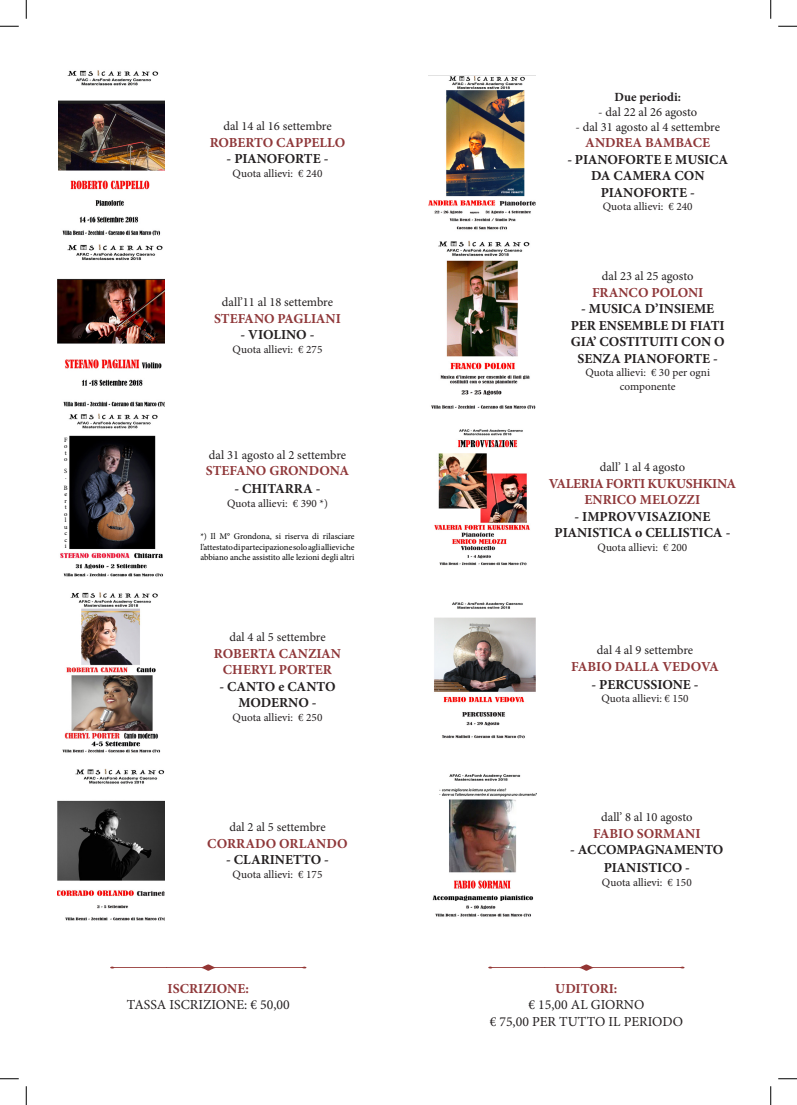
<style>
.page{position:relative;width:797px;height:1105px;background:#fff}
.page>*{position:absolute;margin:0;border:0;box-sizing:border-box;transform-origin:0 0}
.t1{font:700 13.75px/16.5px "Minion Pro";color:#231f20;text-align:center}
.t2{font:700 13.75px/16.5px "Minion Pro";color:#8f3739;text-align:center}
.t3{font:13.75px/16.5px "Minion Pro";color:#231f20;text-align:center}
.t4{font:700 13.75px/16.5px "Minion Pro";letter-spacing:-.02em;color:#8f3739;text-align:center}
.t5{font:12.5px "Minion Pro";color:#231f20}
.t6{font:700 12.5px "Minion Pro";letter-spacing:.005em;color:#231f20}
.t7{font:11.25px/13.5px "Minion Pro";color:#231f20;text-align:center}
.t8{font:8.75px/10.5px "Minion Pro";color:#000001;text-align:justify}
.t9{font:6.5px/6.5px "Minion Pro";color:#000001}
</style>
<div class="page">
<img style="left:59px;top:70px;width:106px;height:166px">
<img style="left:58px;top:244px;width:107px;height:163px">
<img style="left:60px;top:413px;width:103px;height:164px">
<img style="left:62px;top:592px;width:99px;height:161px">
<img style="left:58px;top:768px;width:107px;height:153px">
<img style="left:428px;top:76px;width:107px;height:154px">
<img style="left:431px;top:240px;width:105px;height:169px">
<img style="left:434px;top:429px;width:96px;height:136px">
<img style="left:434px;top:602px;width:102px;height:137px">
<img style="left:432px;top:774px;width:104px;height:143px">
<svg style="left:488px;top:964px;width:196px;height:7px"></svg>
<svg style="left:110px;top:964px;width:197px;height:7px"></svg>
<svg style="left:0;top:25px;width:19px;height:2px"></svg>
<svg style="left:778px;top:25px;width:19px;height:2px"></svg>
<svg style="left:0;top:1078px;width:19px;height:1px"></svg>
<svg style="left:778px;top:1078px;width:19px;height:1px"></svg>
<svg style="left:25px;top:0;width:2px;height:19px"></svg>
<svg style="left:25px;top:1086px;width:2px;height:19px"></svg>
<svg style="left:770px;top:0;width:1px;height:19px"></svg>
<svg style="left:770px;top:1086px;width:1px;height:19px"></svg>
<p class="t9" style="left:64px;top:436px;width:5px;text-align:justify">F o t o</p>
<p class="t9" style="left:64px;top:467px;width:5px">S .</p>
<p class="t9" style="left:64px;top:484px;width:5px">B e r t o l u c c i</p>
<p class="t5" style="left:223px;top:118px;width:110px">dal 14 al 16 settembre</p>
<p class="t2" style="left:210px;top:134px;width:137px">ROBERTO CAPPELLO</p>
<p class="t1" style="left:227px;top:151px;width:103px">- PIANOFORTE -</p>
<p class="t7" style="left:233px;top:167px;width:91px">Quota allievi: € 240</p>
<p class="t5" style="left:222px;top:294px;width:113px">dall’11 al 18 settembre</p>
<p class="t2" style="left:214px;top:310px;width:128px">STEFANO PAGLIANI</p>
<p class="t1" style="left:240px;top:326px;width:75px">- VIOLINO -</p>
<p class="t7" style="left:233px;top:342px;width:91px">Quota allievi: € 275</p>
<p class="t5" style="left:209px;top:446px;width:139px">dal 31 agosto al 2 settembre</p>
<p class="t2" style="left:206px;top:462px;width:145px">STEFANO GRONDONA</p>
<p class="t1" style="left:234px;top:480px;width:87px">- CHITARRA -</p>
<p class="t7" style="left:227px;top:497px;width:102px">Quota allievi: € 390 *)</p>
<p class="t8" style="left:200px;top:531px;width:156px">*) Il M° Grondona, si riserva di rilasciare l’attestato di partecipazione solo agli allievi che abbiano anche assistito alle lezioni degli altri</p>
<p class="t5" style="left:229px;top:629px;width:98px">dal 4 al 5 settembre</p>
<p class="t2" style="left:214px;top:645px;width:129px">ROBERTA CANZIAN<br>CHERYL PORTER</p>
<p class="t1" style="left:219px;top:678px;width:118px">- CANTO e CANTO<br>MODERNO -</p>
<p class="t7" style="left:233px;top:710px;width:91px">Quota allievi: € 250</p>
<p class="t5" style="left:229px;top:819px;width:98px">dal 2 al 5 settembre</p>
<p class="t2" style="left:207px;top:835px;width:142px">CORRADO ORLANDO</p>
<p class="t1" style="left:226px;top:851px;width:104px">- CLARINETTO -</p>
<p class="t7" style="left:233px;top:867px;width:91px">Quota allievi: € 175</p>
<p class="t2" style="left:168px;top:980px;width:83px">ISCRIZIONE:</p>
<p class="t3" style="left:127px;top:996px;width:164px">TASSA ISCRIZIONE: € 50,00</p>
<p class="t6" style="left:614px;top:88px;width:68px">Due periodi:</p>
<p class="t5" style="left:598px;top:104px;width:100px">- dal 22 al 26 agosto</p>
<p class="t5" style="left:575px;top:119px;width:146px">- dal 31 agosto al 4 settembre</p>
<p class="t2" style="left:585px;top:135px;width:126px">ANDREA BAMBACE</p>
<p class="t1" style="left:567px;top:151px;width:162px">- PIANOFORTE E MUSICA<br>DA CAMERA CON<br>PIANOFORTE -</p>
<p class="t7" style="left:603px;top:200px;width:91px">Quota allievi: € 240</p>
<p class="t5" style="left:602px;top:268px;width:93px">dal 23 al 25 agosto</p>
<p class="t2" style="left:592px;top:284px;width:113px">FRANCO POLONI</p>
<p class="t1" style="left:570px;top:300px;width:156px">- MUSICA D’INSIEME<br>PER ENSEMBLE DI FIATI<br>GIA’ COSTITUITI CON O<br>SENZA PIANOFORTE -</p>
<p class="t7" style="left:585px;top:366px;width:126px">Quota allievi: € 30 per ogni componente</p>
<p class="t5" style="left:599px;top:459px;width:87px">dall’ 1 al 4 agosto</p>
<p class="t4" style="left:548px;top:475px;width:189px">VALERIA FORTI KUKUSHKINA<br>ENRICO MELOZZI</p>
<p class="t1" style="left:554px;top:508px;width:177px">- IMPROVVISAZIONE<br>PIANISTICA o CELLISTICA -</p>
<p class="t7" style="left:597px;top:540px;width:91px">Quota allievi: € 200</p>
<p class="t5" style="left:597px;top:642px;width:98px">dal 4 al 9 settembre</p>
<p class="t2" style="left:571px;top:658px;width:149px">FABIO DALLA VEDOVA</p>
<p class="t1" style="left:591px;top:676px;width:108px">- PERCUSSIONE -</p>
<p class="t7" style="left:601px;top:692px;width:89px">Quota allievi: € 150</p>
<p class="t5" style="left:601px;top:809px;width:93px">dall’ 8 al 10 agosto</p>
<p class="t2" style="left:593px;top:825px;width:109px">FABIO SORMANI</p>
<p class="t1" style="left:570px;top:841px;width:155px;line-height:18px">- ACCOMPAGNAMENTO<br>PIANISTICO -</p>
<p class="t7" style="left:602px;top:876px;width:91px">Quota allievi: € 150</p>
<p class="t2" style="left:555px;top:980px;width:64px">UDITORI:</p>
<p class="t3" style="left:489px;top:997px;width:195px">€ 15,00 AL GIORNO<br>€ 75,00 PER TUTTO IL PERIODO</p>
</div>
